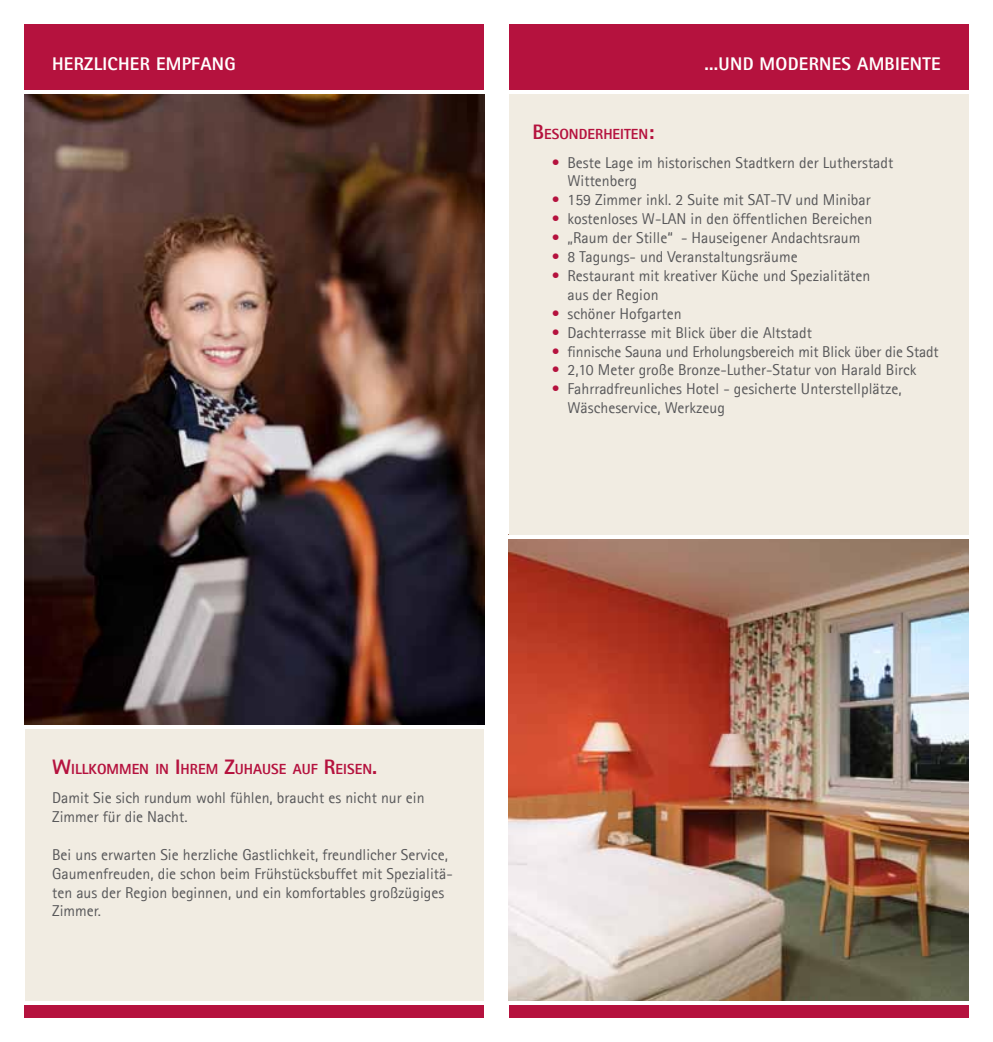
<style>
.page{position:relative;width:993px;height:1042px;background:#fff}
.page>*{position:absolute;margin:0;border:0;box-sizing:border-box;transform-origin:0 0}
.t1{font:800 18.38px "Agfa Rotis Sans Serif";letter-spacing:.015em;color:#fff}
.t2{font:15.75px/18.9px "Agfa Rotis Sans Serif";color:#58585a}
.t3{font:800 14.7px "Agfa Rotis Sans Serif";color:#b5123e}
.s1{font-size:21px}
.s2{color:#b5123e}
</style>
<div class="page">
<img style="left:25px;top:94px;width:459px;height:631px">
<div style="left:25px;top:725px;width:458px;height:277px;background:#f1ece2"></div>
<hr style="left:0;top:725px;width:490px;height:4px;background:#fff">
<img style="left:508px;top:539px;width:459px;height:462px">
<div style="left:508px;top:92px;width:459px;height:443px;background:#f1ece2"></div>
<div style="left:25px;top:25px;width:459px;height:65px;background:#b5123e"></div>
<div style="left:508px;top:25px;width:459px;height:65px;background:#b5123e"></div>
<hr style="left:0;top:90px;width:992px;height:4px;background:#fff">
<div style="left:25px;top:1003px;width:459px;height:14px;background:#b5123e"></div>
<div style="left:508px;top:1003px;width:459px;height:14px;background:#b5123e"></div>
<hr style="left:0;top:1001px;width:992px;height:4px;background:#fff">
<p class="t1" style="left:52px;top:52px;width:185px">HERZLICHER EMPFANG</p>
<p class="t1" style="left:704px;top:52px;width:238px">...UND MODERNES AMBIENTE</p>
<p class="t3" style="left:532px;top:124px;width:123px"><span class="s1">B</span>ESONDERHEITEN<span class="s1">:</span></p>
<p class="t2" style="left:567px;top:153px;width:327px;text-indent:-16px"><span class="s2">•</span> Beste Lage im historischen Stadtkern der Lutherstadt<br>Wittenberg</p>
<p class="t2" style="left:551px;top:190px;width:320px"><span class="s2">•</span> 159 Zimmer inkl. 2 Suite mit SAT-TV und Minibar</p>
<p class="t2" style="left:551px;top:209px;width:322px"><span class="s2">•</span> kostenloses W-LAN in den öffentlichen Bereichen</p>
<p class="t2" style="left:551px;top:228px;width:310px"><span class="s2">•</span> „Raum der Stille“ - Hauseigener Andachtsraum</p>
<p class="t2" style="left:551px;top:247px;width:247px"><span class="s2">•</span> 8 Tagungs- und Veranstaltungsräume</p>
<p class="t2" style="left:567px;top:266px;width:304px;text-indent:-16px"><span class="s2">•</span> Restaurant mit kreativer Küche und Spezialitäten aus der Region</p>
<p class="t2" style="left:551px;top:304px;width:131px"><span class="s2">•</span> schöner Hofgarten</p>
<p class="t2" style="left:551px;top:323px;width:262px"><span class="s2">•</span> Dachterrasse mit Blick über die Altstadt</p>
<p class="t2" style="left:551px;top:342px;width:388px"><span class="s2">•</span> finnische Sauna und Erholungsbereich mit Blick über die Stadt</p>
<p class="t2" style="left:551px;top:361px;width:366px"><span class="s2">•</span> 2,10 Meter große Bronze-Luther-Statur von Harald Birck</p>
<p class="t2" style="left:567px;top:379px;width:335px;text-indent:-16px"><span class="s2">•</span> Fahrradfreunliches Hotel - gesicherte Unterstellplätze,<br>Wäscheservice, Werkzeug</p>
<p class="t3" style="left:52px;top:760px;width:326px"><span class="s1">W</span>ILLKOMMEN IN <span class="s1">I</span> HREM <span class="s1">Z</span>UHAUSE AUF <span class="s1">R</span>EISEN<span class="s1">.</span></p>
<p class="t2" style="left:52px;top:788px;width:374px">Damit Sie sich rundum wohl fühlen, braucht es nicht nur ein<br>Zimmer für die Nacht.</p>
<p class="t2" style="left:52px;top:845px;width:402px">Bei uns erwarten Sie herzliche Gastlichkeit, freundlicher Service, Gaumenfreuden, die schon beim Frühstücksbuffet mit Spezialitä&shy;ten aus der Region beginnen, und ein komfortables großzügiges Zimmer.</p>
</div>
